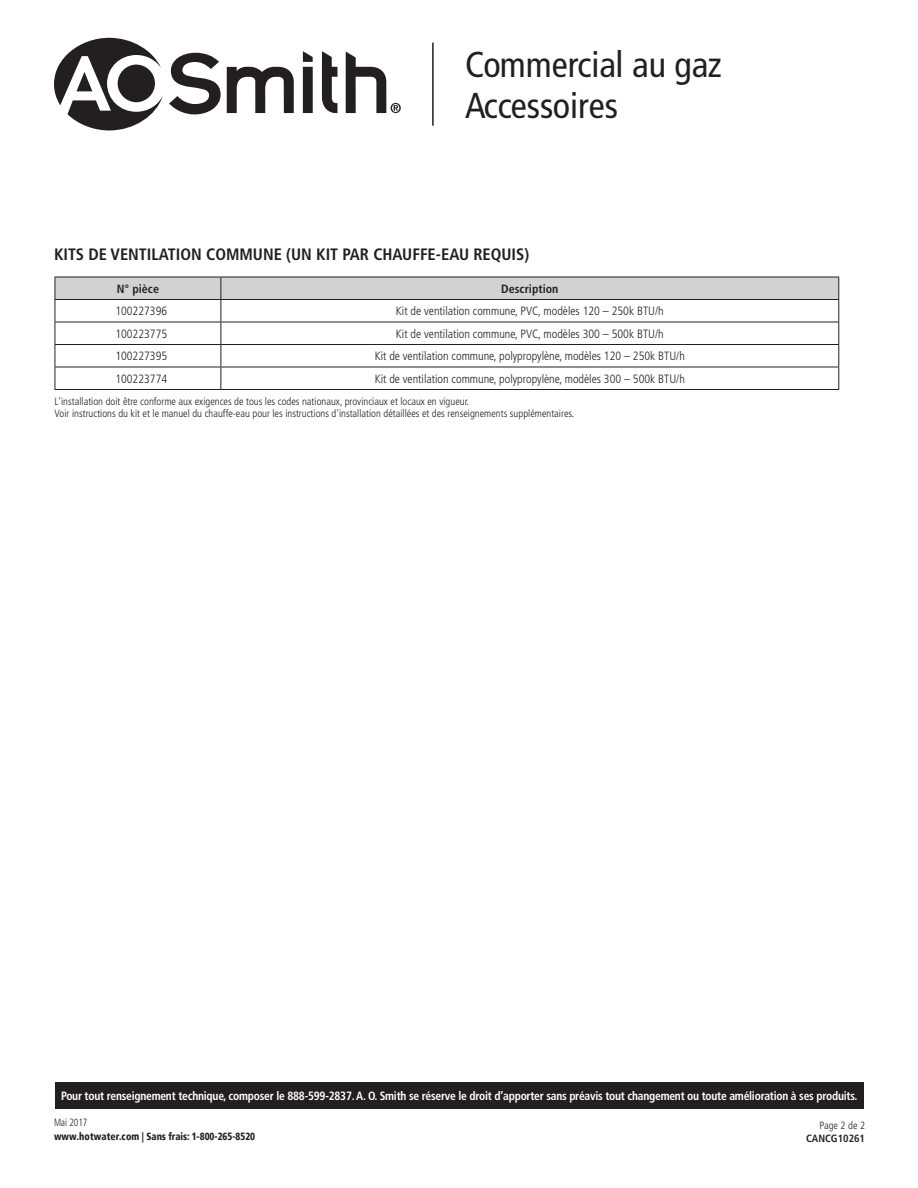
<style>
.page{position:relative;width:918px;height:1188px;background:#fff}
.page>*{position:absolute;margin:0;border:0;box-sizing:border-box;transform-origin:0 0}
.t1{font:condensed 36px/40.5px "Frutiger LT Std";color:#231f20}
.t2{font:700 condensed 16.5px "Frutiger LT Std";color:#231f20}
.t3{font:300 condensed 12px "Frutiger LT Std";color:#231f20}
.t4{font:700 condensed 12px "Frutiger LT Std";letter-spacing:-.02em;color:#fff;scale:.96 1}
.t5{font:700 condensed 12px "Frutiger LT Std";color:#231f20}
.t6{font:300 condensed 10.5px/12px "Frutiger LT Std";color:#231f20}
.t7{font:900 condensed 10.5px "Frutiger LT";color:#231f20;scale:.9 1}
.t8{font:700 condensed 10.5px "Frutiger LT Std";color:#231f20}
.t9{font:300 condensed 10.5px "Frutiger LT Std";color:#231f20;scale:.9 1}
</style>
<div class="page">
<svg style="left:227px;top:67px;width:67px;height:46px"></svg>
<svg style="left:322px;top:51px;width:16px;height:62px"></svg>
<svg style="left:303px;top:51px;width:10px;height:62px"></svg>
<svg style="left:346px;top:52px;width:55px;height:61px"></svg>
<svg style="left:54px;top:38px;width:167px;height:92px"></svg>
<hr style="left:432px;top:43px;width:2px;height:83px;background:#231f20">
<div style="left:55px;top:1082px;width:808px;height:27px;background:#231f20"></div>
<svg style="left:55px;top:277px;width:784px;height:112px"></svg>
<hr style="left:55px;top:389px;width:166px;height:1px;background:#231f20">
<hr style="left:221px;top:389px;width:618px;height:1px;background:#231f20">
<h1 class="t1" style="left:465px;top:45px;width:258px">Commercial au gaz<br>Accessoires</h1>
<h2 class="t2" style="left:54px;top:244px;width:477px">KITS DE VENTILATION COMMUNE (UN KIT PAR CHAUFFE-EAU REQUIS)</h2>
<p class="t5" style="left:117px;top:281px;width:44px">N° pièce</p>
<p class="t5" style="left:501px;top:281px;width:59px">Description</p>
<p class="t3" style="left:115px;top:304px;width:53px">100227396</p>
<p class="t3" style="left:396px;top:304px;width:269px">Kit de ventilation commune, PVC, modèles 120 – 250k BTU/h</p>
<p class="t3" style="left:115px;top:327px;width:53px">100223775</p>
<p class="t3" style="left:396px;top:327px;width:269px">Kit de ventilation commune, PVC, modèles 300 – 500k BTU/h</p>
<p class="t3" style="left:115px;top:349px;width:53px">100227395</p>
<p class="t3" style="left:375px;top:349px;width:312px">Kit de ventilation commune, polypropylène, modèles 120 – 250k BTU/h</p>
<p class="t3" style="left:115px;top:372px;width:53px">100223774</p>
<p class="t3" style="left:375px;top:372px;width:312px">Kit de ventilation commune, polypropylène, modèles 300 – 500k BTU/h</p>
<p class="t6" style="left:55px;top:395px;width:521px">L'installation doit être conforme aux exigences de tous les codes nationaux, provinciaux et locaux en vigueur.<br>Voir instructions du kit et le manuel du chauffe-eau pour les instructions d'installation détaillées et des renseignements supplémentaires.</p>
<p class="t4" style="left:61px;top:1089px;width:831px">Pour tout renseignement technique, composer le 888-599-2837. A. O. Smith se réserve le droit d’apporter sans préavis tout changement ou toute amélioration à ses produits.</p>
<p class="t9" style="left:54px;top:1117px;width:39px">Mai 2017</p>
<p class="t7" style="left:54px;top:1130px;width:225px">www.hotwater.com | Sans frais: 1-800-265-8520</p>
<p class="t6" style="left:820px;top:1119px;width:47px">Page 2 de 2</p>
<p class="t8" style="left:806px;top:1132px;width:60px">CANCG10261</p>
</div>
